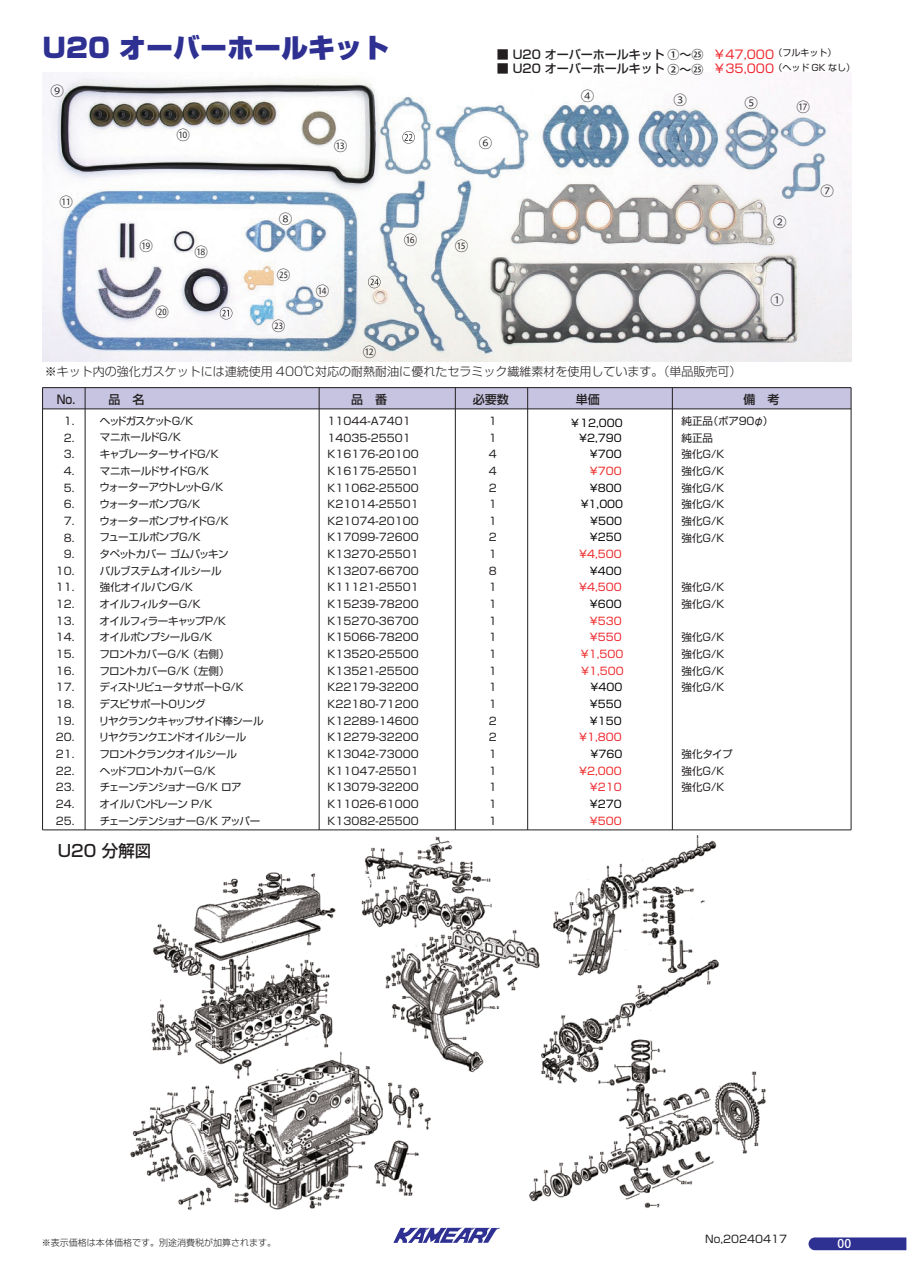
<style>
.page{position:relative;width:910px;height:1263px;background:#fff}
.page>*{position:absolute;margin:0;border:0;box-sizing:border-box;transform-origin:0 0}
.t1{font:900 27px "Shin Go Pro";color:#2e3092}
.t2{font:500 16.5px "Shin Go Pro";color:#231f20}
.t3{font:13.5px "Koz Go Pro";color:#231f20}
.t4{font:300 12px "Shin Go Pro";color:#231f20}
.t5{font:500 12px "Shin Go Pro";color:#231f20}
.t6{font:12px "Shin Go Pro";color:#ee292e}
.t7{font:12px "Shin Go Pro";color:#ee2730}
.t8{font:500 12px "Shin Go Pro";color:#231f20;scale:.9 1}
.t9{font:500 12px "Koz Go Pro";color:#fff}
.t10{font:10.5px/16.6px "Shin Go Pro";color:#231f20}
.t11{font:10.5px/16.6px "Shin Go Pro";letter-spacing:-.05em;color:#231f20}
.t12{font:10.5px "Shin Go Pro";color:#030303}
.t13{font:10.5px "Shin Go Pro";letter-spacing:-.07em;color:#231f20}
.t14{font:10.5px "Shin Go Pro";letter-spacing:-.06em;color:#231f20}
.t15{font:10.5px "Shin Go Pro";letter-spacing:-.04em;color:#231f20}
.t16{font:10.5px "Shin Go Pro";letter-spacing:-.075em;color:#231f20}
.t17{font:10.5px/16.5px "Shin Go Pro";color:#ee2b2b}
.t18{font:10.5px "Shin Go Pro";color:#ee262c}
.t19{font:10.5px "Shin Go Pro";letter-spacing:-.105em;color:#231f20}
.t20{font:10.5px "Shin Go Pro";color:#ee2827}
.t21{font:10.5px "Shin Go Pro";color:#ee2726}
.t22{font:10.5px "Shin Go Pro";color:#050403}
.t23{font:10.5px "Shin Go Pro";color:#ee2725}
.t24{font:10.5px "Shin Go Pro";color:#ee242e}
.t25{font:10.5px "Shin Go Pro";color:#ee2730}
.t26{font:300 9px "Shin Go Pro";color:#231f20}
.t27{font:9px/14.9px "Shin Go Pro";color:#231f20}
.s1{font-family:"Koz Go Pro"}
</style>
<div class="page">
<img style="left:126px;top:760px;width:650px;height:468px">
<svg style="left:393px;top:1228px;width:107px;height:15px"></svg>
<div style="left:43px;top:388px;width:807px;height:21px;background:#c6c4e1"></div>
<img style="left:43px;top:72px;width:807px;height:289px">
<hr style="left:43px;top:387px;width:807px;height:1px;background:#231f20">
<hr style="left:43px;top:408px;width:807px;height:1px;background:#231f20">
<hr style="left:43px;top:829px;width:807px;height:1px;background:#231f20">
<hr style="left:42px;top:388px;width:1px;height:442px;background:#231f20">
<hr style="left:85px;top:388px;width:1px;height:442px;background:#231f20">
<hr style="left:319px;top:388px;width:1px;height:442px;background:#231f20">
<hr style="left:455px;top:388px;width:1px;height:442px;background:#231f20">
<hr style="left:527px;top:388px;width:1px;height:442px;background:#231f20">
<hr style="left:671px;top:388px;width:1px;height:442px;background:#231f20">
<hr style="left:850px;top:388px;width:1px;height:442px;background:#231f20">
<svg style="left:402px;top:131px;width:13px;height:13px"></svg>
<svg style="left:220px;top:307px;width:12px;height:12px"></svg>
<svg style="left:368px;top:276px;width:12px;height:12px"></svg>
<svg style="left:808px;top:1237px;width:98px;height:13px"></svg>
<h1 class="t1" style="left:43px;top:26px;width:348px">U20 オーバーホールキット</h1>
<p class="t3" style="left:50px;top:82px;width:15px">⑨</p>
<p class="t5" style="left:496px;top:44px;width:208px">■ U20 オーバーホールキット <span class="s1">①～㉕</span></p>
<p class="t27" style="left:773px;top:44px;width:83px">（フルキット）<br>（ヘッド GK なし）</p>
<p class="t6" style="left:713px;top:44px;width:62px">￥47,000</p>
<p class="t5" style="left:496px;top:59px;width:208px">■ U20 オーバーホールキット <span class="s1">②～㉕</span></p>
<p class="t7" style="left:713px;top:59px;width:62px">￥35,000</p>
<p class="t3" style="left:580px;top:87px;width:15px">④</p>
<p class="t3" style="left:673px;top:92px;width:15px">③</p>
<p class="t3" style="left:744px;top:94px;width:15px">⑤</p>
<p class="t3" style="left:796px;top:98px;width:15px">⑰</p>
<p class="t3" style="left:60px;top:193px;width:15px">⑪</p>
<p class="t3" style="left:176px;top:126px;width:15px">⑩</p>
<p class="t3" style="left:140px;top:237px;width:15px">⑲</p>
<p class="t3" style="left:195px;top:243px;width:15px">⑱</p>
<p class="t3" style="left:156px;top:303px;width:15px">⑳</p>
<p class="t3" style="left:279px;top:210px;width:15px">⑧</p>
<p class="t3" style="left:277px;top:267px;width:15px">㉕</p>
<p class="t3" style="left:272px;top:318px;width:15px">㉓</p>
<p class="t3" style="left:333px;top:137px;width:15px">⑬</p>
<p class="t3" style="left:478px;top:134px;width:15px">⑥</p>
<p class="t3" style="left:315px;top:282px;width:15px">⑭</p>
<p class="t3" style="left:404px;top:231px;width:15px">⑯</p>
<p class="t3" style="left:455px;top:237px;width:15px">⑮</p>
<p class="t3" style="left:362px;top:343px;width:15px">⑫</p>
<p class="t4" style="left:45px;top:362px;width:698px">※キット内の強化ガスケットには連続使用 400℃対応の耐熱耐油に優れたセラミック繊維素材を使用しています。（単品販売可）</p>
<p class="t3" style="left:772px;top:213px;width:15px">②</p>
<p class="t3" style="left:770px;top:291px;width:15px">①</p>
<p class="t5" style="left:351px;top:389px;width:38px">品 番</p>
<p class="t5" style="left:473px;top:389px;width:37px">必要数</p>
<p class="t5" style="left:575px;top:389px;width:25px">単価</p>
<p class="t5" style="left:743px;top:389px;width:37px">備 考</p>
<p class="t8" style="left:57px;top:389px;width:22px">No.</p>
<p class="t5" style="left:108px;top:389px;width:37px">品　名</p>
<p class="t19" style="left:100px;top:412px;width:95px">ヘッドガスケットG/K</p>
<p class="t10" style="left:327px;top:411px;width:85px">11044-A7401</p>
<p class="t10" style="left:488px;top:411px;width:9px">1</p>
<p class="t22" style="left:569px;top:415px;width:55px">￥12,000</p>
<p class="t10" style="left:327px;top:428px;width:85px">14035-25501</p>
<p class="t10" style="left:488px;top:428px;width:9px">1</p>
<p class="t12" style="left:579px;top:429px;width:44px">¥2,790</p>
<p class="t10" style="left:327px;top:445px;width:92px">K16176-20100</p>
<p class="t10" style="left:488px;top:445px;width:9px">4</p>
<p class="t12" style="left:589px;top:446px;width:33px">¥700</p>
<p class="t10" style="left:327px;top:461px;width:92px">K16175-25501</p>
<p class="t10" style="left:488px;top:461px;width:9px">4<br>2</p>
<p class="t23" style="left:590px;top:462px;width:33px">¥700</p>
<p class="t12" style="left:590px;top:512px;width:33px">¥500</p>
<p class="t10" style="left:681px;top:411px;width:93px">純正品（ボア90φ）純正品<br>強化G/K<br>強化G/K<br>強化G/K<br>強化G/K<br>強化G/K<br>強化G/K</p>
<p class="t10" style="left:56px;top:411px;width:20px;text-align:right">1.<br>2.<br>3.<br>4.<br>5.<br>6.<br>7.<br>8.<br>9.<br>10.<br>11.<br>12.<br>13.<br>14.<br>15.<br>16.<br>17.<br>18.<br>19.<br>20.<br>21.<br>22.</p>
<p class="t11" style="left:99px;top:428px;width:166px">マニホールドG/K<br>キャブレーターサイドG/K<br>マニホールドサイドG/K<br>ウォーターアウトレットG/K<br>ウォーターポンプG/K<br>ウォーターポンプサイドG/K<br>フューエルポンプG/K<br>タペットカバーゴムパッキン<br>バルブステムオイルシール<br>強化オイルパンG/K<br>オイルフィルターG/K<br>オイルフィラーキャップP/K<br>オイルポンプシールG/K<br>フロントカバーG/K （右側）<br>フロントカバーG/K （左側）<br>ディストリビュータサポートG/K<br>デスビサポートOリング<br>リヤクランクキャップサイド棒シールリヤクランクエンドオイルシール<br>フロントクランクオイルシール</p>
<p class="t10" style="left:327px;top:478px;width:92px">K11062-25500</p>
<p class="t12" style="left:590px;top:479px;width:33px">¥800</p>
<p class="t10" style="left:327px;top:495px;width:92px">K21014-25501</p>
<p class="t10" style="left:488px;top:495px;width:9px">1</p>
<p class="t10" style="left:327px;top:511px;width:92px">K21074-20100</p>
<p class="t10" style="left:488px;top:511px;width:9px">1</p>
<p class="t10" style="left:327px;top:528px;width:92px">K17099-72600</p>
<p class="t10" style="left:488px;top:528px;width:9px">2<br>1</p>
<p class="t10" style="left:488px;top:578px;width:9px">1</p>
<p class="t12" style="left:580px;top:496px;width:44px">¥1,000</p>
<p class="t12" style="left:590px;top:529px;width:33px">¥250</p>
<p class="t10" style="left:327px;top:544px;width:92px">K13270-25501</p>
<p class="t20" style="left:579px;top:545px;width:44px">¥4,500</p>
<p class="t10" style="left:327px;top:561px;width:92px">K13207-66700</p>
<p class="t10" style="left:488px;top:561px;width:9px">8</p>
<p class="t12" style="left:589px;top:562px;width:33px">¥400</p>
<p class="t10" style="left:327px;top:578px;width:92px">K11121-25501</p>
<p class="t18" style="left:579px;top:579px;width:44px">¥4,500</p>
<p class="t10" style="left:327px;top:594px;width:92px">K15239-78200</p>
<p class="t10" style="left:488px;top:594px;width:9px">1</p>
<p class="t12" style="left:589px;top:595px;width:33px">¥600</p>
<p class="t10" style="left:327px;top:611px;width:92px;text-align:justify">K15270-36700<br>K15066-78200<br>K13520-25500<br>K13521-25500</p>
<p class="t10" style="left:488px;top:611px;width:9px">1</p>
<p class="t21" style="left:590px;top:612px;width:33px">¥530</p>
<p class="t10" style="left:681px;top:578px;width:44px">強化G/K強化G/K</p>
<p class="t10" style="left:681px;top:628px;width:44px;text-align:justify">強化G/K強化G/K強化G/K強化G/K</p>
<p class="t10" style="left:488px;top:628px;width:9px">1</p>
<p class="t24" style="left:590px;top:629px;width:33px">¥550</p>
<p class="t10" style="left:488px;top:644px;width:9px">1<br>1</p>
<p class="t17" style="left:580px;top:645px;width:44px">¥1,500 ¥1,500</p>
<p class="t12" style="left:590px;top:679px;width:33px">¥400</p>
<p class="t10" style="left:327px;top:678px;width:92px">K22179-32200</p>
<p class="t10" style="left:488px;top:678px;width:9px">1</p>
<p class="t10" style="left:327px;top:694px;width:92px">K22180-71200</p>
<p class="t10" style="left:488px;top:694px;width:9px">1<br>2</p>
<p class="t12" style="left:590px;top:695px;width:33px">¥550</p>
<p class="t10" style="left:327px;top:711px;width:92px">K12289-14600</p>
<p class="t12" style="left:590px;top:712px;width:33px">¥150</p>
<p class="t10" style="left:327px;top:728px;width:92px">K12279-32200</p>
<p class="t10" style="left:488px;top:728px;width:9px">2</p>
<p class="t18" style="left:579px;top:729px;width:44px">¥1,800</p>
<p class="t10" style="left:327px;top:744px;width:92px">K13042-73000</p>
<p class="t10" style="left:488px;top:744px;width:9px">1</p>
<p class="t10" style="left:681px;top:744px;width:52px">強化タイプ</p>
<p class="t12" style="left:590px;top:745px;width:33px">¥760</p>
<p class="t16" style="left:100px;top:762px;width:117px">ヘッドフロントカバーG/K</p>
<p class="t10" style="left:327px;top:761px;width:92px">K11047-25501</p>
<p class="t10" style="left:488px;top:761px;width:9px">1</p>
<p class="t21" style="left:579px;top:762px;width:44px">¥2,000</p>
<p class="t10" style="left:681px;top:761px;width:44px">強化G/K強化G/K</p>
<p class="t10" style="left:56px;top:778px;width:20px">23.</p>
<p class="t14" style="left:100px;top:779px;width:143px">チェーンテンショナーG/K ロア</p>
<p class="t10" style="left:327px;top:778px;width:92px">K13079-32200</p>
<p class="t10" style="left:488px;top:778px;width:9px">1</p>
<p class="t25" style="left:589px;top:779px;width:33px">¥210</p>
<p class="t15" style="left:56px;top:795px;width:158px">24. オイルパンドレーン P/K</p>
<p class="t10" style="left:327px;top:794px;width:92px">K11026-61000</p>
<p class="t10" style="left:488px;top:794px;width:9px">1</p>
<p class="t12" style="left:589px;top:795px;width:33px">¥270</p>
<p class="t10" style="left:56px;top:811px;width:20px">25.</p>
<p class="t13" style="left:100px;top:812px;width:162px">チェーンテンショナーG/K アッパー</p>
<p class="t10" style="left:327px;top:811px;width:92px">K13082-25500</p>
<p class="t10" style="left:488px;top:811px;width:9px">1</p>
<p class="t20" style="left:589px;top:812px;width:33px">¥500</p>
<h2 class="t2" style="left:58px;top:837px;width:95px">U20 分解図</h2>
<p class="t3" style="left:820px;top:182px;width:15px">⑦</p>
<p class="t10" style="left:705px;top:1229px;width:83px">No,20240417</p>
<p class="t26" style="left:42px;top:1235px;width:236px">※表示価格は本体価格です。別途消費税が加算されます。</p>
<p class="t9" style="left:837px;top:1236px;width:15px">00</p>
</div>
